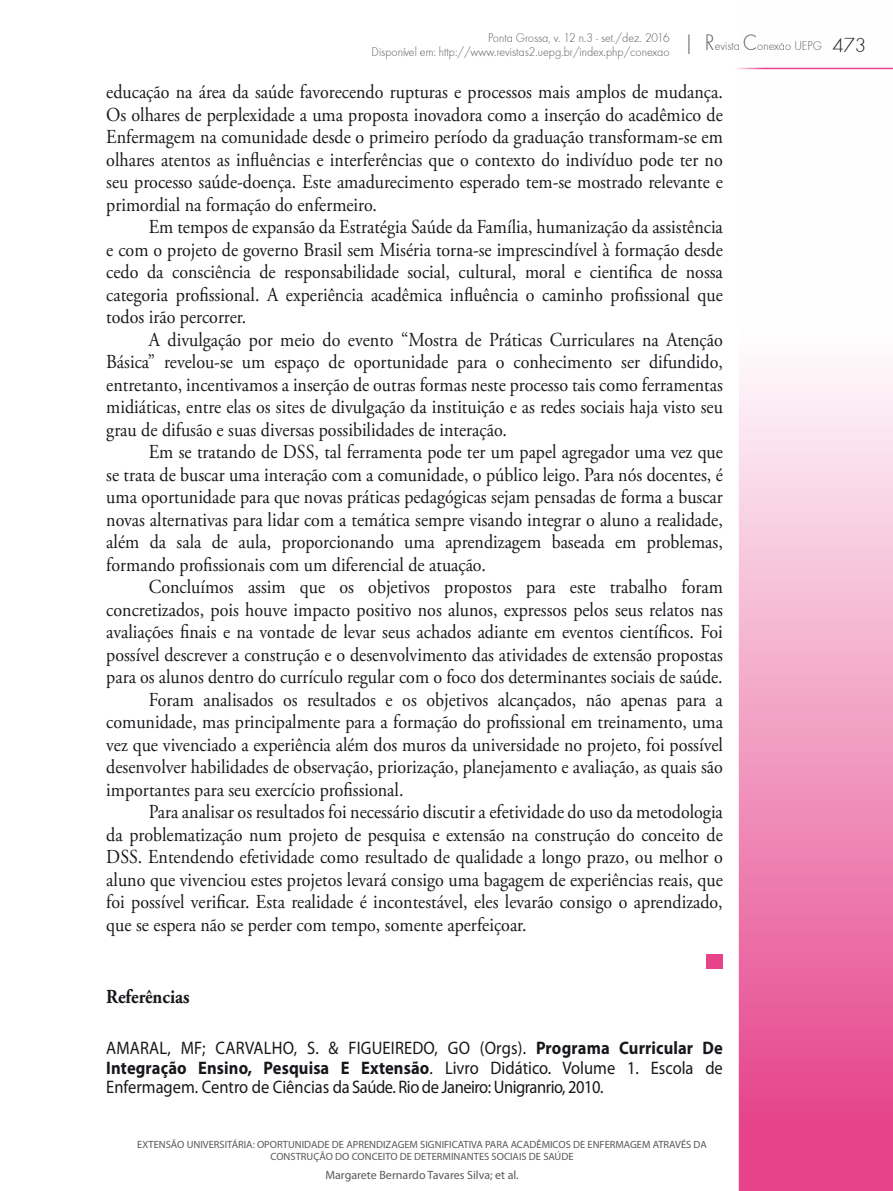
<style>
.page{position:relative;width:893px;height:1191px;background:#fff}
.page>*{position:absolute;margin:0;border:0;box-sizing:border-box;transform-origin:0 0}
.t1{font:21px "Futura TEE Ligh";color:#1a171c}
.t2{font:19.8px/22.5px "Adobe Garamond Pro";color:#1a171c;text-align:justify;scale:.91 1}
.t3{font:700 19.8px "Adobe Garamond Pro";color:#1a171c;scale:.91 1}
.t4{font:18.15px/19.8px "Myriad Pro";letter-spacing:-.03em;color:#1a171c;text-align:justify;scale:.91 1}
.t5{font:13.2px/14.4px "Futura TEE Ligh";color:#58585a;scale:.91 1}
.t6{font:12px "Myriad Pro";color:#58585a}
.t7{font:10.5px/12.6px "Myriad Pro";color:#58585a;text-align:center}
.s1{font-weight:700}
</style>
<div class="page">
<svg style="left:739px;top:67px;width:154px;height:1124px"></svg>
<hr style="left:730px;top:68px;width:163px;height:1px;background:#e6438b">
<div style="left:707px;top:954px;width:16px;height:14px;background:#e6438b"></div>
<p class="t5" style="left:372px;top:30px;width:496px;text-indent:116px">Ponta Grossa, v. 12 n.3 - set./dez. 2016<br>Disponível em: http://www.revistas2.uepg.br/index.php/conexao <sup>|</sup> <sup>R</sup>evista <sup>C</sup>onexao UEPG</p>
<p class="t5" style="left:781px;top:35px;width:4px">-</p>
<p class="t2" style="left:106px;top:81px;width:679px">educação na área da saúde favorecendo rupturas e processos mais amplos de mudança.<br>Os olhares de perplexidade a uma proposta inovadora como a inserção do acadêmico de Enfermagem na comunidade desde o primeiro período da graduação transformam-se em olhares atentos as influências e interferências que o contexto do indivíduo pode ter no seu processo saúde-doença. Este amadurecimento esperado tem-se mostrado relevante e primordial na formação do enfermeiro.</p>
<p class="t2" style="left:106px;top:216px;width:679px;text-indent:43px">Em tempos de expansão da Estratégia Saúde da Família, humanização da assistência e com o projeto de governo Brasil sem Miséria torna-se imprescindível à formação desde cedo da consciência de responsabilidade social, cultural, moral e cientifica de nossa categoria profissional. A experiência acadêmica influência o caminho profissional que todos irão percorrer.</p>
<p class="t2" style="left:106px;top:329px;width:679px;text-indent:43px">A divulgação por meio do evento “Mostra de Práticas Curriculares na Atenção Básica” revelou-se um espaço de oportunidade para o conhecimento ser difundido, entretanto, incentivamos a inserção de outras formas neste processo tais como ferramentas midiáticas, entre elas os sites de divulgação da instituição e as redes sociais haja visto seu grau de difusão e suas diversas possibilidades de interação.</p>
<p class="t2" style="left:106px;top:441px;width:679px;text-indent:43px">Em se tratando de DSS, tal ferramenta pode ter um papel agregador uma vez que se trata de buscar uma interação com a comunidade, o público leigo. Para nós docentes, é uma oportunidade para que novas práticas pedagógicas sejam pensadas de forma a buscar novas alternativas para lidar com a temática sempre visando integrar o aluno a realidade, além da sala de aula, proporcionando uma aprendizagem baseada em problemas, formando profissionais com um diferencial de atuação.</p>
<p class="t2" style="left:149px;top:576px;width:632px">Concluímos assim que os objetivos propostos para este trabalho foram</p>
<p class="t2" style="left:106px;top:599px;width:679px">concretizados, pois houve impacto positivo nos alunos, expressos pelos seus relatos nas</p>
<p class="t2" style="left:106px;top:621px;width:679px">avaliações finais e na vontade de levar seus achados adiante em eventos científicos. Foi</p>
<p class="t2" style="left:106px;top:644px;width:679px">possível descrever a construção e o desenvolvimento das atividades de extensão propostas</p>
<p class="t2" style="left:106px;top:666px;width:679px">para os alunos dentro do currículo regular com o foco dos determinantes sociais de saúde.</p>
<p class="t2" style="left:149px;top:689px;width:632px">Foram analisados os resultados e os objetivos alcançados, não apenas para a</p>
<p class="t2" style="left:106px;top:711px;width:679px">comunidade, mas principalmente para a formação do profissional em treinamento, uma</p>
<p class="t2" style="left:106px;top:734px;width:679px">vez que vivenciado a experiência além dos muros da universidade no projeto, foi possível</p>
<p class="t2" style="left:106px;top:756px;width:679px">desenvolver habilidades de observação, priorização, planejamento e avaliação, as quais são</p>
<p class="t2" style="left:106px;top:779px;width:328px">importantes para seu exercício profissional.</p>
<p class="t2" style="left:149px;top:801px;width:632px">Para analisar os resultados foi necessário discutir a efetividade do uso da metodologia</p>
<p class="t2" style="left:106px;top:824px;width:679px">da problematização num projeto de pesquisa e extensão na construção do conceito de</p>
<p class="t2" style="left:106px;top:846px;width:679px">DSS. Entendendo efetividade como resultado de qualidade a longo prazo, ou melhor o</p>
<p class="t2" style="left:106px;top:869px;width:679px">aluno que vivenciou estes projetos levará consigo uma bagagem de experiências reais, que</p>
<p class="t2" style="left:106px;top:891px;width:679px">foi possível verificar. Esta realidade é incontestável, eles levarão consigo o aprendizado,</p>
<p class="t2" style="left:106px;top:913px;width:463px">que se espera não se perder com tempo, somente aperfeiçoar.</p>
<p class="t1" style="left:832px;top:33px;width:35px">473</p>
<p class="t3" style="left:106px;top:985px;width:93px">Referências</p>
<p class="t4" style="left:106px;top:1037px;width:679px">AMARAL, MF; CARVALHO, S. &amp; FIGUEIREDO, GO (Orgs). <span class="s1">Programa Curricular De Integração Ensino, Pesquisa E Extensão</span>. Livro Didático. Volume 1. Escola de Enfermagem. Centro de Ciências da Saúde. Rio de Janeiro: Unigranrio, 2010.</p>
<p class="t7" style="left:137px;top:1137px;width:571px">EXTENSÃO UNIVERSITÁRIA: OPORTUNIDADE DE APRENDIZAGEM SIGNIFICATIVA PARA ACADÊMICOS DE ENFERMAGEM ATRAVÉS DA<br>CONSTRUÇÃO DO CONCEITO DE DETERMINANTES SOCIAIS DE SAÚDE</p>
<p class="t6" style="left:325px;top:1167px;width:195px">Margarete Bernardo Tavares Silva; et al.</p>
</div>
